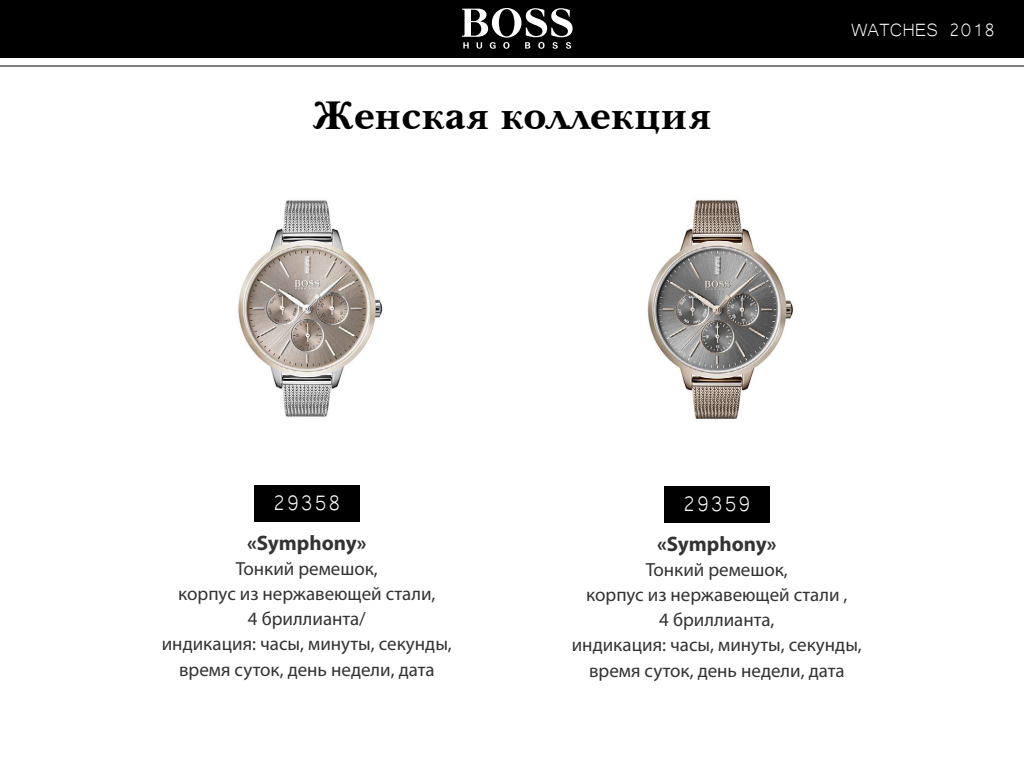
<style>
.page{position:relative;width:1024px;height:768px;background:#fff}
.page>*{position:absolute;margin:0;border:0;box-sizing:border-box;transform-origin:0 0}
.t1{font:700 41px "Baskerville BT";color:#000}
.t2{font:27px "Microsoft Yi Baiti";color:#fff}
.t3{font:23px "Microsoft Yi Baiti";color:#fff}
.t4{font:700 21px "Myriad Pro";color:#333}
.t5{font:19px/25.3px "Myriad Pro";color:#333;text-align:center}
</style>
<div class="page">
<div style="left:0;top:0;width:1024px;height:58px;background:#000"></div>
<svg style="left:462px;top:8px;width:111px;height:41px"></svg>
<hr style="left:0;top:66px;width:1024px;height:1px;background:#000">
<div style="left:254px;top:485px;width:106px;height:37px;background:#000"></div>
<div style="left:664px;top:486px;width:106px;height:37px;background:#000"></div>
<img style="left:238px;top:200px;width:145px;height:217px">
<img style="left:647px;top:199px;width:147px;height:221px">
<h1 class="t1" style="left:313px;top:87px;width:400px">Женская коллекция</h1>
<p class="t3" style="left:851px;top:16px;width:146px">WATCHES 2018</p>
<h2 class="t2" style="left:272px;top:487px;width:71px">29358</h2>
<p class="t4" style="left:247px;top:529px;width:121px">«Symphony»</p>
<p class="t5" style="left:162px;top:555px;width:292px">Тонкий ремешок,<br>корпус из нержавеющей стали,<br>4 бриллианта/<br>индикация: часы, минуты, секунды, время суток, день недели, дата</p>
<h2 class="t2" style="left:682px;top:488px;width:71px">29359</h2>
<p class="t4" style="left:657px;top:530px;width:121px">«Symphony»</p>
<p class="t5" style="left:572px;top:556px;width:292px">Тонкий ремешок,<br>корпус из нержавеющей стали ,<br>4 бриллианта,<br>индикация: часы, минуты, секунды, время суток, день недели, дата</p>
</div>
